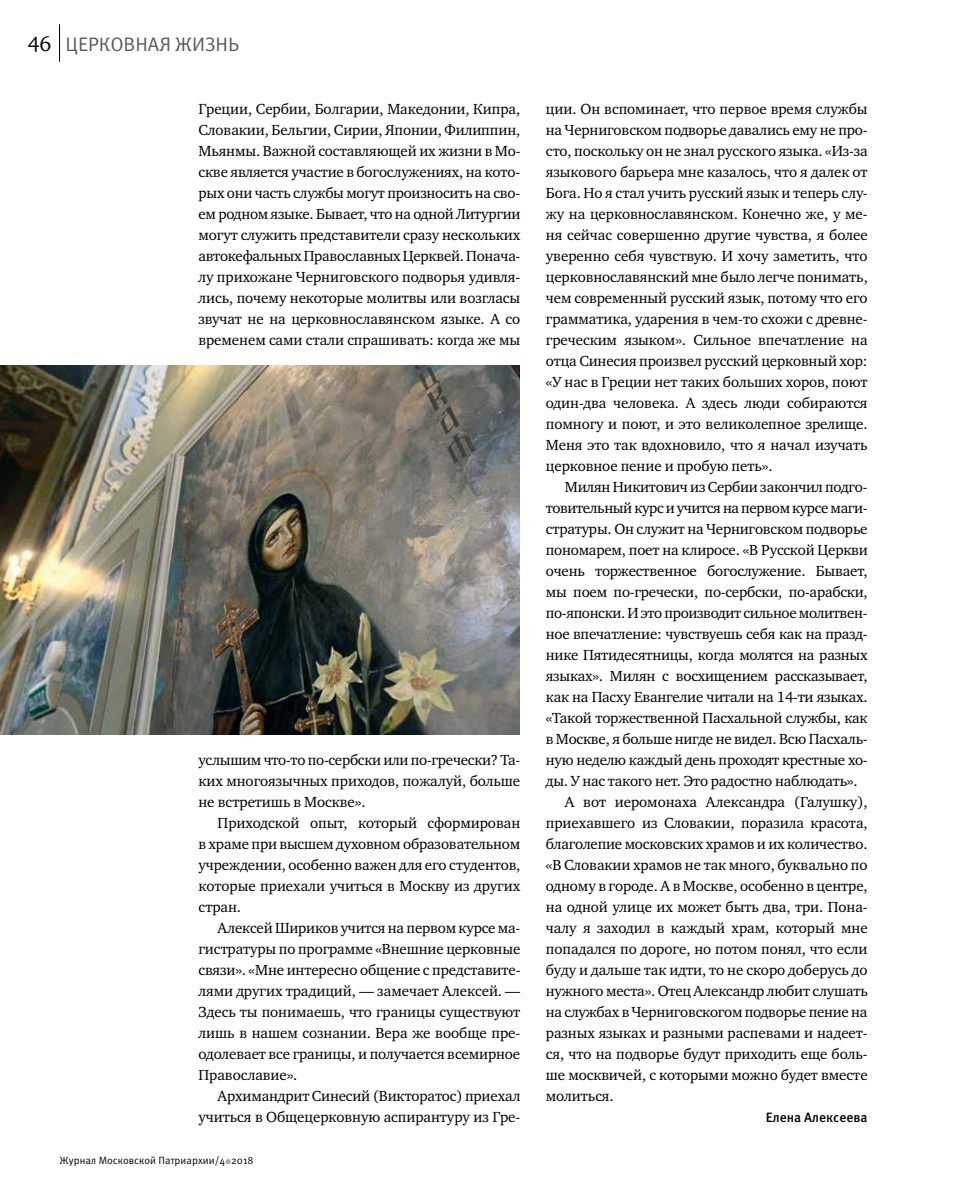
<style>
.page{position:relative;width:957px;height:1191px;background:#fff}
.page>*{position:absolute;margin:0;border:0;box-sizing:border-box;transform-origin:0 0}
.t1{font:21px "Charter ITC";color:#000}
.t2{font:19.5px "Meta Pro";letter-spacing:-.005em;color:#58595b}
.t3{font:15px/21px "Charter ITC";letter-spacing:-.01em;color:#000;text-align:justify}
.t4{font:500 13.5px "Meta Pro";letter-spacing:-.005em;color:#000}
.t5{font:10.5px "Meta Pro";color:#000}
</style>
<div class="page">
<hr style="left:59px;top:24px;width:1px;height:38px;background:#000">
<svg style="left:226px;top:1159px;width:5px;height:5px"></svg>
<img style="left:0;top:366px;width:520px;height:368px">
<h1 class="t1" style="left:28px;top:30px;width:25px">46</h1>
<h2 class="t2" style="left:65px;top:32px;width:175px">ЦЕРКОВНАЯ ЖИЗНЬ</h2>
<p class="t3" style="left:198px;top:98px;width:323px">Греции, Сербии, Болгарии, Македонии, Кипра, Словакии, Бельгии, Сирии, Японии, Филиппин, Мьянмы. Важной составляющей их жизни в Мо&shy;скве является участие в богослужениях, на кото&shy;рых они часть службы могут произносить на сво&shy;ем родном языке. Бывает, что на одной Литургии могут служить представители сразу нескольких автокефальных Православных Церквей. Понача&shy;лу прихожане Черниговского подворья удивля&shy;лись, почему некоторые молитвы или возгласы звучат не на церковнославянском языке. А со временем сами стали спрашивать: когда же мы</p>
<p class="t3" style="left:198px;top:749px;width:323px">услышим что-то по-сербски или по-гречески? Та&shy;ких многоязычных приходов, пожалуй, больше не встретишь в Москве».</p>
<p class="t3" style="left:198px;top:812px;width:323px;text-indent:19px">Приходской опыт, который сформирован в храме при высшем духовном образовательном учреждении, особенно важен для его студентов, которые приехали учиться в Москву из других стран.</p>
<p class="t3" style="left:198px;top:917px;width:323px;text-indent:19px">Алексей Шириков учится на первом курсе ма&shy;гистратуры по программе «Внешние церковные связи». «Мне интересно общение с представите&shy;лями других традиций, — замечает Алексей. — Здесь ты понимаешь, что границы существуют лишь в нашем сознании. Вера же вообще пре&shy;одолевает все границы, и получается всемирное Православие».</p>
<p class="t3" style="left:198px;top:1085px;width:323px;text-align:right">Архимандрит Синесий (Викторатос) приехал учиться в Общецерковную аспирантуру из Гре-</p>
<p class="t5" style="left:60px;top:1153px;width:196px">Журнал Московской Патриархии/4 2018</p>
<p class="t3" style="left:546px;top:98px;width:323px">ции. Он вспоминает, что первое время службы на Черниговском подворье давались ему не про&shy;сто, поскольку он не знал русского языка. «Из-за языкового барьера мне казалось, что я далек от Бога. Но я стал учить русский язык и теперь слу&shy;жу на церковнославянском. Конечно же, у ме&shy;ня сейчас совершенно другие чувства, я более уверенно себя чувствую. И хочу заметить, что церковнославянский мне было легче понимать, чем современный русский язык, потому что его грамматика, ударения в чем-то схожи с древне&shy;греческим языком». Сильное впечатление на отца Синесия произвел русский церковный хор: «У нас в Греции нет таких больших хоров, поют один-два человека. А здесь люди собираются помногу и поют, и это великолепное зрелище.<br>Меня это так вдохновило, что я начал изучать церковное пение и пробую петь».</p>
<p class="t3" style="left:565px;top:476px;width:304px">Милян Никитович из Сербии закончил подго-</p>
<p class="t3" style="left:546px;top:497px;width:323px">товительный курс и учится на первом курсе маги-</p>
<p class="t3" style="left:546px;top:518px;width:323px">стратуры. Он служит на Черниговском подворье</p>
<p class="t3" style="left:546px;top:539px;width:323px">пономарем, поет на клиросе. «В Русской Церкви</p>
<p class="t3" style="left:546px;top:560px;width:323px">очень торжественное богослужение. Бывает,</p>
<p class="t3" style="left:546px;top:581px;width:323px">мы поем по-гречески, по-сербски, по-арабски,</p>
<p class="t3" style="left:546px;top:602px;width:323px">по-японски. И это производит сильное молитвен-</p>
<p class="t3" style="left:546px;top:623px;width:323px">ное впечатление: чувствуешь себя как на празд-</p>
<p class="t3" style="left:546px;top:644px;width:323px">нике Пятидесятницы, когда молятся на разных</p>
<p class="t3" style="left:546px;top:665px;width:323px">языках». Милян с восхищением рассказывает,</p>
<p class="t3" style="left:546px;top:686px;width:323px">как на Пасху Евангелие читали на 14-ти языках.</p>
<p class="t3" style="left:546px;top:707px;width:323px">«Такой торжественной Пасхальной службы, как</p>
<p class="t3" style="left:546px;top:728px;width:323px">в Москве, я больше нигде не видел. Всю Пасхаль-</p>
<p class="t3" style="left:546px;top:749px;width:323px">ную неделю каждый день проходят крестные хо-</p>
<p class="t3" style="left:546px;top:770px;width:313px">ды. У нас такого нет. Это радостно наблюдать».</p>
<p class="t3" style="left:565px;top:791px;width:304px">А вот иеромонаха Александра (Галушку),</p>
<p class="t3" style="left:546px;top:812px;width:323px">приехавшего из Словакии, поразила красота,</p>
<p class="t3" style="left:546px;top:833px;width:323px">благолепие московских храмов и их количество.</p>
<p class="t3" style="left:546px;top:854px;width:323px">«В Словакии храмов не так много, буквально по</p>
<p class="t3" style="left:546px;top:875px;width:323px">одному в городе. А в Москве, особенно в центре,</p>
<p class="t3" style="left:546px;top:896px;width:323px">на одной улице их может быть два, три. Пона-</p>
<p class="t3" style="left:546px;top:917px;width:323px">чалу я заходил в каждый храм, который мне</p>
<p class="t3" style="left:546px;top:938px;width:323px">попадался по дороге, но потом понял, что если</p>
<p class="t3" style="left:546px;top:959px;width:323px">буду и дальше так идти, то не скоро доберусь до</p>
<p class="t3" style="left:546px;top:980px;width:323px">нужного места». Отец Александр любит слушать</p>
<p class="t3" style="left:546px;top:1001px;width:323px">на службах в Черниговскогом подворье пение на</p>
<p class="t3" style="left:546px;top:1022px;width:323px">разных языках и разными распевами и надеет-</p>
<p class="t3" style="left:546px;top:1043px;width:323px">ся, что на подворье будут приходить еще боль-</p>
<p class="t3" style="left:546px;top:1064px;width:323px">ше москвичей, с которыми можно будет вместе</p>
<p class="t3" style="left:546px;top:1085px;width:69px">молиться.</p>
<p class="t4" style="left:765px;top:1109px;width:103px">Елена Алексеева</p>
</div>
